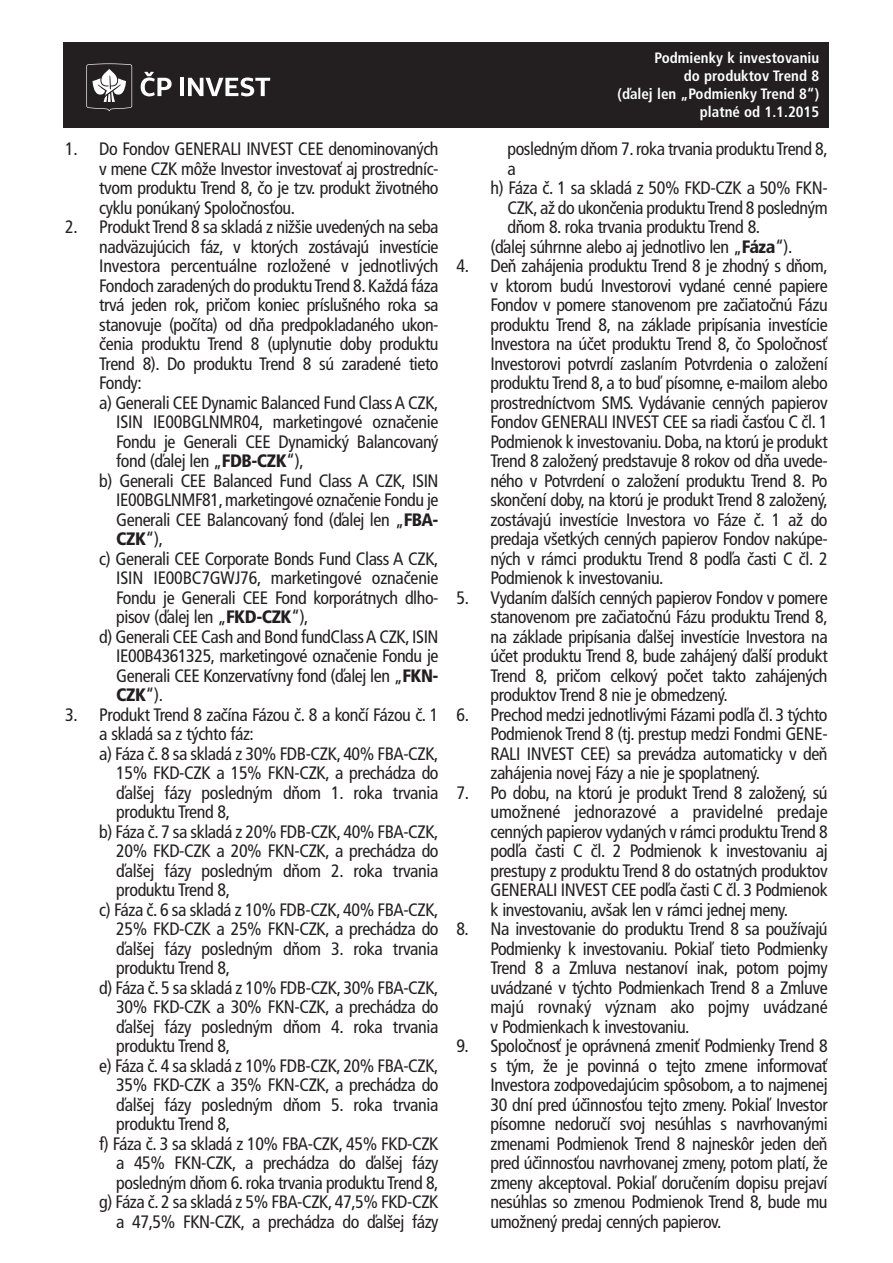
<style>
.page{position:relative;width:893px;height:1263px;background:#fff}
.page>*{position:absolute;margin:0;border:0;box-sizing:border-box;transform-origin:0 0}
.t1{font:condensed 18px/19.5px "Frutiger CE";letter-spacing:-.025em;color:#231f20;text-align:justify}
.t2{font:900 condensed 18px "Frutiger CE";letter-spacing:-.025em;color:#231f20}
.t3{font:700 condensed 15px/18px "Frutiger CE";color:#fff;text-align:right}
.s1{font-weight:900}
.s2{font-weight:400}
</style>
<div class="page">
<div style="left:64px;top:43px;width:765px;height:85px;background:#231f20"></div>
<svg style="left:86px;top:63px;width:46px;height:48px"></svg>
<hr style="left:180px;top:78px;width:4px;height:18px;background:#fff">
<svg style="left:141px;top:72px;width:31px;height:24px"></svg>
<svg style="left:188px;top:77px;width:82px;height:19px"></svg>
<p class="t1" style="left:99px;top:141px;width:341px;text-indent:-34px">1. Do Fondov GENERALI INVEST CEE denominovaných v mene CZK môže Investor investovať aj prostredníc&shy;tvom produktu Trend 8, čo je tzv. produkt životného cyklu ponúkaný Spoločnosťou.</p>
<p class="t1" style="left:65px;top:219px;width:375px">2. Produkt Trend 8 sa skladá z nižšie uvedených na seba</p>
<p class="t1" style="left:99px;top:238px;width:341px">nadväzujúcich fáz, v ktorých zostávajú investície</p>
<p class="t1" style="left:99px;top:258px;width:341px">Investora percentuálne rozložené v jednotlivých</p>
<p class="t1" style="left:99px;top:277px;width:341px">Fondoch zaradených do produktuTrend 8. Každá fáza</p>
<p class="t1" style="left:99px;top:297px;width:341px">trvá jeden rok, pričom koniec príslušného roka sa</p>
<p class="t1" style="left:99px;top:316px;width:341px">stanovuje (počíta) od dňa predpokladaného ukon-</p>
<p class="t1" style="left:99px;top:336px;width:341px">čenia produktu Trend 8 (uplynutie doby produktu</p>
<p class="t1" style="left:99px;top:355px;width:341px">Trend 8). Do produktu Trend 8 sú zaradené tieto</p>
<p class="t1" style="left:99px;top:375px;width:44px">Fondy:</p>
<p class="t1" style="left:99px;top:394px;width:341px">a) Generali CEE Dynamic Balanced Fund ClassA CZK,</p>
<p class="t1" style="left:116px;top:414px;width:324px">ISIN IE00BGLNMR04, marketingové označenie</p>
<p class="t1" style="left:116px;top:433px;width:324px">Fondu je Generali CEE Dynamický Balancovaný</p>
<p class="t1" style="left:116px;top:453px;width:189px">fond (ďalej len „<span class="s1">FDB-CZK</span>“),</p>
<p class="t1" style="left:99px;top:472px;width:341px">b) Generali CEE Balanced Fund Class A CZK, ISIN</p>
<p class="t1" style="left:116px;top:492px;width:324px">IE00BGLNMF81,marketingové označenie Fondu je</p>
<p class="t1" style="left:116px;top:511px;width:324px">Generali CEE Balancovaný fond (ďalej len „<span class="s1">FBA-</span></p>
<p class="t2" style="left:116px;top:532px;width:48px">CZK<span class="s2">“),</span></p>
<p class="t1" style="left:99px;top:550px;width:341px">c) Generali CEE Corporate Bonds Fund Class A CZK,</p>
<p class="t1" style="left:116px;top:570px;width:324px">ISIN IE00BC7GWJ76, marketingové označenie</p>
<p class="t1" style="left:116px;top:589px;width:324px">Fondu je Generali CEE Fond korporátnych dlho-</p>
<p class="t1" style="left:116px;top:609px;width:194px">pisov (ďalej len „<span class="s1">FKD-CZK</span>“),</p>
<p class="t1" style="left:99px;top:628px;width:341px">d) Generali CEE Cash and Bond fundClassA CZK, ISIN</p>
<p class="t1" style="left:116px;top:648px;width:324px">IE00B4361325, marketingové označenie Fondu je</p>
<p class="t1" style="left:116px;top:667px;width:324px">Generali CEE Konzervatívny fond (ďalej len „<span class="s1">FKN-</span></p>
<p class="t2" style="left:116px;top:688px;width:48px">CZK<span class="s2">“).</span></p>
<p class="t1" style="left:65px;top:706px;width:375px">3. Produkt Trend 8 začína Fázou č. 8 a končí Fázou č. 1</p>
<p class="t1" style="left:99px;top:726px;width:156px">a skladá sa z týchto fáz:</p>
<p class="t1" style="left:99px;top:745px;width:341px">a) Fáza č. 8 sa skladá z 30% FDB-CZK, 40% FBA-CZK,</p>
<p class="t1" style="left:116px;top:765px;width:324px">15% FKD-CZK a 15% FKN-CZK, a prechádza do</p>
<p class="t1" style="left:116px;top:784px;width:324px">ďalšej fázy posledným dňom 1. roka trvania</p>
<p class="t1" style="left:116px;top:804px;width:115px">produktu Trend 8,</p>
<p class="t1" style="left:99px;top:823px;width:341px">b) Fáza č. 7 sa skladá z 20% FDB-CZK, 40% FBA-CZK,</p>
<p class="t1" style="left:116px;top:843px;width:324px">20% FKD-CZK a 20% FKN-CZK, a prechádza do</p>
<p class="t1" style="left:116px;top:862px;width:324px">ďalšej fázy posledným dňom 2. roka trvania</p>
<p class="t1" style="left:116px;top:882px;width:115px">produktu Trend 8,</p>
<p class="t1" style="left:99px;top:901px;width:341px">c) Fáza č. 6 sa skladá z 10% FDB-CZK, 40% FBA-CZK,</p>
<p class="t1" style="left:116px;top:921px;width:324px">25% FKD-CZK a 25% FKN-CZK, a prechádza do</p>
<p class="t1" style="left:116px;top:940px;width:324px">ďalšej fázy posledným dňom 3. roka trvania</p>
<p class="t1" style="left:116px;top:960px;width:115px">produktu Trend 8,</p>
<p class="t1" style="left:99px;top:979px;width:341px">d) Fáza č. 5 sa skladá z 10% FDB-CZK, 30% FBA-CZK,</p>
<p class="t1" style="left:116px;top:999px;width:324px">30% FKD-CZK a 30% FKN-CZK, a prechádza do</p>
<p class="t1" style="left:116px;top:1018px;width:324px">ďalšej fázy posledným dňom 4. roka trvania</p>
<p class="t1" style="left:116px;top:1038px;width:115px">produktu Trend 8,</p>
<p class="t1" style="left:99px;top:1057px;width:341px">e) Fáza č. 4 sa skladá z 10% FDB-CZK, 20% FBA-CZK,</p>
<p class="t1" style="left:116px;top:1077px;width:324px">35% FKD-CZK a 35% FKN-CZK, a prechádza do</p>
<p class="t1" style="left:116px;top:1096px;width:324px">ďalšej fázy posledným dňom 5. roka trvania</p>
<p class="t1" style="left:116px;top:1116px;width:115px">produktu Trend 8,</p>
<p class="t1" style="left:99px;top:1135px;width:341px">f) Fáza č. 3 sa skladá z 10% FBA-CZK, 45% FKD-CZK</p>
<p class="t1" style="left:116px;top:1155px;width:324px">a 45% FKN-CZK, a prechádza do ďalšej fázy</p>
<p class="t1" style="left:116px;top:1174px;width:324px">posledným dňom 6. roka trvania produktu Trend 8,</p>
<p class="t1" style="left:99px;top:1194px;width:341px">g) Fáza č. 2 sa skladá z 5% FBA-CZK, 47,5% FKD-CZK</p>
<p class="t1" style="left:116px;top:1213px;width:324px">a 47,5% FKN-CZK, a prechádza do ďalšej fázy</p>
<p class="t3" style="left:618px;top:50px;width:203px">Podmienky k investovaniu<br>do produktov Trend 8<br>(ďalej len „Podmienky Trend 8“) platné od 1.1.2015</p>
<p class="t1" style="left:507px;top:141px;width:322px">posledným dňom 7.roka trvania produktuTrend 8,</p>
<p class="t1" style="left:507px;top:160px;width:10px">a</p>
<p class="t1" style="left:490px;top:180px;width:339px">h) Fáza č. 1 sa skladá z 50% FKD-CZK a 50% FKN-</p>
<p class="t1" style="left:507px;top:199px;width:322px">CZK, až do ukončenia produktuTrend 8 posledným</p>
<p class="t1" style="left:507px;top:219px;width:254px">dňom 8. roka trvania produktu Trend 8.</p>
<p class="t1" style="left:490px;top:238px;width:303px">(ďalej súhrnne alebo aj jednotlivo len „<span class="s1">Fáza</span>“).</p>
<p class="t1" style="left:490px;top:258px;width:339px;text-indent:-34px">4. Deň zahájenia produktu Trend 8 je zhodný s dňom, v ktorom budú Investorovi vydané cenné papiere Fondov v pomere stanovenom pre začiatočnú Fázu produktu Trend 8, na základe pripísania investície Investora na účet produktu Trend 8, čo Spoločnosť Investorovi potvrdí zaslaním Potvrdenia o založení produktu Trend 8, a to buď písomne, e-mailom alebo prostredníctvom SMS. Vydávanie cenných papierov Fondov GENERALI INVEST CEE sa riadi časťou C čl. 1<br>Podmienok k investovaniu. Doba, na ktorú je produkt Trend 8 založený predstavuje 8 rokov od dňa uvede&shy;ného v Potvrdení o založení produktu Trend 8. Po skončení doby, na ktorú je produkt Trend 8 založený, zostávajú investície Investora vo Fáze č. 1 až do predaja všetkých cenných papierov Fondov nakúpe&shy;ných v rámci produktu Trend 8 podľa časti C čl. 2<br>Podmienok k investovaniu.</p>
<p class="t1" style="left:490px;top:589px;width:339px;text-indent:-34px">5. Vydaním ďalších cenných papierov Fondov v pomere stanovenom pre začiatočnú Fázu produktu Trend 8, na základe pripísania ďalšej investície Investora na účet produktu Trend 8, bude zahájený ďalší produkt Trend 8, pričom celkový počet takto zahájených produktov Trend 8 nie je obmedzený.</p>
<p class="t1" style="left:490px;top:706px;width:339px;text-indent:-34px">6. Prechod medzi jednotlivými Fázami podľa čl. 3 týchto Podmienok Trend 8 (tj. prestup medzi Fondmi GENE-RALI INVEST CEE) sa prevádza automaticky v deň zahájenia novej Fázy a nie je spoplatnený.</p>
<p class="t1" style="left:490px;top:784px;width:339px;text-indent:-34px">7. Po dobu, na ktorú je produkt Trend 8 založený, sú umožnené jednorazové a pravidelné predaje cenných papierov vydaných v rámci produktuTrend 8 podľa časti C čl. 2 Podmienok k investovaniu aj prestupy z produktu Trend 8 do ostatných produktov GENERALI INVEST CEE podľa časti C čl. 3 Podmienok k investovaniu, avšak len v rámci jednej meny.</p>
<p class="t1" style="left:490px;top:921px;width:339px;text-indent:-34px">8. Na investovanie do produktu Trend 8 sa používajú Podmienky k investovaniu. Pokiaľ tieto Podmienky Trend 8 a Zmluva nestanoví inak, potom pojmy uvádzané v týchto Podmienkach Trend 8 a Zmluve majú rovnaký význam ako pojmy uvádzané v Podmienkach k investovaniu.</p>
<p class="t1" style="left:490px;top:1038px;width:339px;text-indent:-34px">9. Spoločnosť je oprávnená zmeniť Podmienky Trend 8 s tým, že je povinná o tejto zmene informovať Investora zodpovedajúcim spôsobom, a to najmenej 30 dní pred účinnosťou tejto zmeny. Pokiaľ Investor písomne nedoručí svoj nesúhlas s navrhovanými zmenami Podmienok Trend 8 najneskôr jeden deň pred účinnosťou navrhovanej zmeny, potom platí, že zmeny akceptoval. Pokiaľ doručením dopisu prejaví nesúhlas so zmenou Podmienok Trend 8, bude mu umožnený predaj cenných papierov.</p>
</div>
